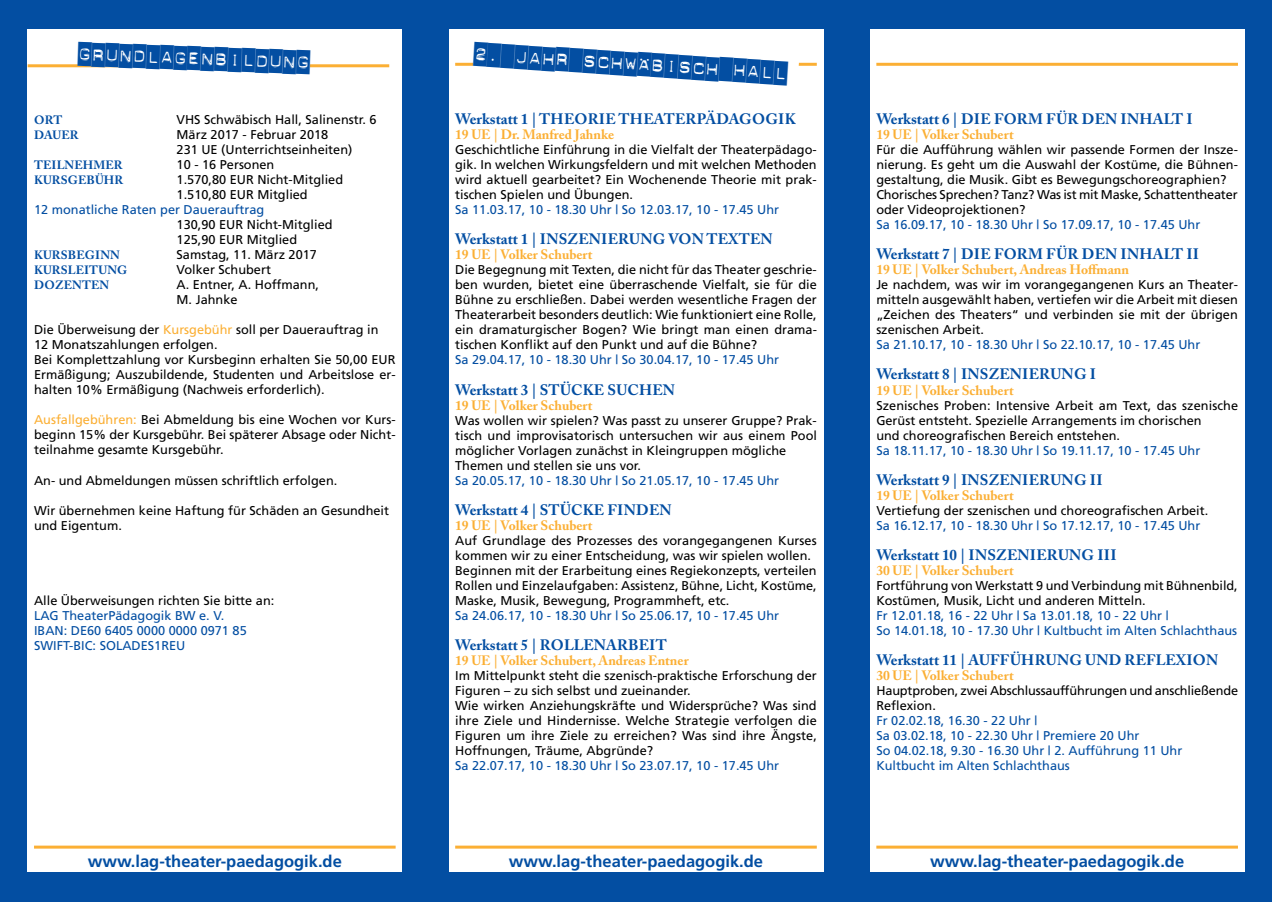
<style>
.page{position:relative;width:1272px;height:902px;background:#fff}
.page>*{position:absolute;margin:0;border:0;box-sizing:border-box;transform-origin:0 0}
.t1{font:24px "Dynamoe";color:#034ea2}
.t2{font:700 16.5px "Frutiger";color:#034ea2}
.t3{font:700 15px "Adobe Caslon Pro";letter-spacing:.015em;color:#034ea2}
.t4{font:700 13.5px "Adobe Caslon Pro";color:#fbaf34}
.t5{font:12.75px/15px "Frutiger";color:#000}
.t6{font:12.75px/15px "Frutiger";color:#034ea2}
.t7{font:700 12px "Adobe Caslon Pro";letter-spacing:.015em;color:#034ea2}
.s1{color:#fbaf34}
</style>
<div class="page">
<div style="left:0;top:0;width:1271px;height:901px;background:#034ea2"></div>
<div style="left:28px;top:30px;width:374px;height:842px;background:#fff"></div>
<div style="left:449px;top:30px;width:374px;height:842px;background:#fff"></div>
<div style="left:870px;top:30px;width:374px;height:842px;background:#fff"></div>
<hr style="left:34px;top:845px;width:361px;height:3px;background:#fbaf34">
<hr style="left:455px;top:845px;width:361px;height:3px;background:#fbaf34">
<hr style="left:876px;top:845px;width:361px;height:3px;background:#fbaf34">
<hr style="left:455px;top:63px;width:361px;height:3px;background:#fbaf34">
<hr style="left:876px;top:63px;width:361px;height:3px;background:#fbaf34">
<hr style="left:28px;top:64px;width:361px;height:3px;background:#fbaf34">
<svg style="left:473px;top:62px;width:326px;height:4px"></svg>
<svg style="left:78px;top:64px;width:232px;height:4px"></svg>
<h1 class="t1" style="left:79px;top:42px;width:233px;rotate:2deg">grundlagenbildung</h1>
<p class="t7" style="left:34px;top:113px;width:30px">Ort</p>
<p class="t5" style="left:177px;top:112px;width:202px">VHS Schwäbisch Hall, Salinenstr. 6</p>
<p class="t7" style="left:34px;top:128px;width:46px">Dauer</p>
<p class="t5" style="left:177px;top:127px;width:177px">März 2017 - Februar 2018<br>231 UE (Unterrichtseinheiten)</p>
<p class="t7" style="left:34px;top:158px;width:90px">Teilnehmer</p>
<p class="t5" style="left:177px;top:157px;width:99px">10 - 16 Personen</p>
<p class="t7" style="left:34px;top:173px;width:91px">Kursgebühr</p>
<p class="t5" style="left:177px;top:172px;width:168px">1.570,80 EUR N icht-Mitglied<br>1.510,80 EUR Mitglied</p>
<p class="t6" style="left:34px;top:202px;width:232px">12 monatliche Raten per Dauerauftrag</p>
<p class="t5" style="left:177px;top:217px;width:157px">130,90 EUR N icht-Mitglied<br>125,90 EUR Mitglied</p>
<p class="t7" style="left:34px;top:248px;width:87px">Kursbeginn</p>
<p class="t5" style="left:177px;top:247px;width:142px">Samstag, 11. März 2017</p>
<p class="t7" style="left:34px;top:263px;width:95px">Kursleitung</p>
<p class="t5" style="left:177px;top:262px;width:96px">Volker Schubert</p>
<p class="t7" style="left:34px;top:278px;width:77px">Dozenten</p>
<p class="t5" style="left:177px;top:277px;width:144px">A. Entner, A. Hoffmann,<br>M. Jahnke</p>
<p class="t5" style="left:34px;top:322px;width:363px">Die Überweisung der <span class="s1">Kursgebühr</span> soll per Dauerauftrag in 12 Monatszahlungen erfolgen.<br>Bei Komplettzahlung vor Kursbeginn erhalten Sie 50,00 EUR Ermäßigung; Auszubildende, Studenten und Arbeitslose er&shy;halten 10% Ermäßigung (Nachweis erforderlich).</p>
<p class="t5" style="left:34px;top:412px;width:363px;text-align:justify"><span class="s1">Ausfallgebühren:</span> Bei Abmeldung bis eine Wochen vor Kurs&shy;beginn 15% der Kursgebühr. Bei späterer Absage oder N icht&shy;teilnahme gesamte Kursgebühr.</p>
<p class="t5" style="left:34px;top:472px;width:305px">An- und Abmeldungen müssen schriftlich erfolgen.</p>
<p class="t5" style="left:34px;top:502px;width:356px">Wir übernehmen keine Haftung für Schäden an Gesundheit und Eigentum.</p>
<p class="t5" style="left:34px;top:592px;width:242px">Alle Überweisungen richten Sie bitte an:</p>
<p class="t6" style="left:34px;top:607px;width:214px">LAG TheaterPädagogik BW e. V.<br>IBAN : DE60 6405 0000 0000 0971 85<br>SWIFT-BIC: SOLADES1REU</p>
<h1 class="t1" style="left:475px;top:41px;width:316px;rotate:4deg">2. jahr schwäbisch Hall</h1>
<p class="t3" style="left:455px;top:110px;width:342px">Werkstatt 1 | Theorie Theaterpädagogik</p>
<p class="t4" style="left:455px;top:127px;width:160px">19 UE | Dr. Manfred Jahnke</p>
<p class="t5" style="left:455px;top:142px;width:363px;text-align:justify">Geschichtliche Einführung in die Vielfalt der Theaterpädago&shy;gik. In welchen Wirkungsfeldern und mit welchen Methoden wird aktuell gearbeitet? Ein Wochenende Theorie mit prak&shy;tischen Spielen und Übungen.</p>
<p class="t6" style="left:455px;top:202px;width:325px">Sa 11.03.17, 10 - 18.30 Uhr | So 12.03.17, 10 - 17.45 Uhr</p>
<p class="t3" style="left:455px;top:230px;width:319px">Werkstatt 1 | Inszenierung von Texten</p>
<p class="t4" style="left:455px;top:247px;width:139px">19 UE | Volker Schubert</p>
<p class="t5" style="left:455px;top:262px;width:363px;text-align:justify">Die Begegnung mit Texten, die nicht für das Theater geschrie&shy;ben wurden, bietet eine überraschende Vielfalt, sie für die Bühne zu erschließen. Dabei werden wesentliche Fragen der Theaterarbeit besonders deutlich: Wie funktioniert eine Rolle, ein dramaturgischer Bogen? Wie bringt man einen drama&shy;tischen Konflikt auf den Punkt und auf die Bühne?</p>
<p class="t6" style="left:455px;top:352px;width:325px">Sa 29.04.17, 10 - 18.30 Uhr | So 30.04.17, 10 - 17.45 Uhr</p>
<p class="t3" style="left:455px;top:380px;width:221px">Werkstatt 3 | Stücke Suchen</p>
<p class="t4" style="left:455px;top:397px;width:139px">19 UE | Volker Schubert</p>
<p class="t5" style="left:455px;top:412px;width:363px">Was wollen wir spielen? Was passt zu unserer Gruppe? Prak&shy;tisch und improvisatorisch untersuchen wir aus einem Pool möglicher Vorlagen zunächst in Kleingruppen mögliche Themen und stellen sie uns vor.</p>
<p class="t6" style="left:455px;top:472px;width:325px">Sa 20.05.17, 10 - 18.30 Uhr | So 21.05.17, 10 - 17.45 Uhr</p>
<p class="t3" style="left:455px;top:500px;width:218px">Werkstatt 4 | Stücke Finden</p>
<p class="t4" style="left:455px;top:517px;width:139px">19 UE | Volker Schubert</p>
<p class="t5" style="left:455px;top:532px;width:363px">Auf Grundlage des Prozesses des vorangegangenen Kurses kommen wir zu einer Entscheidung, was wir spielen wollen.<br>Beginnen mit der Erarbeitung eines Regiekonzepts, verteilen Rollen und Einzelaufgaben: Assistenz, Bühne, Licht, Kostüme, Maske, Musik, Bewegung, Programmheft, etc.</p>
<p class="t6" style="left:455px;top:607px;width:325px">Sa 24.06.17, 10 - 18.30 Uhr | So 25.06.17, 10 - 17.45 Uhr</p>
<p class="t3" style="left:455px;top:635px;width:213px">Werkstatt 5 | Rollenarbeit</p>
<p class="t4" style="left:455px;top:652px;width:235px">19 UE | Volker Schubert, Andreas Entner</p>
<p class="t5" style="left:455px;top:667px;width:363px">Im Mittelpunkt steht die szenisch-praktische Erforschung der Figuren – zu sich selbst und zueinander.<br>Wie wirken Anziehungskräfte und Widersprüche? Was sind ihre Ziele und Hindernisse. Welche Strategie verfolgen die Figuren um ihre Ziele zu erreichen? Was sind ihre Ängste, Hoffnungen, Träume, Abgründe?</p>
<p class="t6" style="left:455px;top:757px;width:325px">Sa 22.07.17, 10 - 18.30 Uhr | So 23.07.17, 10 - 17.45 Uhr</p>
<p class="t3" style="left:876px;top:110px;width:316px">Werkstatt 6 | Die Form für den Inhalt I</p>
<p class="t4" style="left:876px;top:127px;width:139px">19 UE | Volker Schubert</p>
<p class="t5" style="left:876px;top:142px;width:363px">Für die Aufführung wählen wir passende Formen der Insze&shy;nierung. Es geht um die Auswahl der Kostüme, die Bühnen&shy;gestaltung, die Musik. Gibt es Bewegungschoreographien?<br>Chorisches Sprechen? Tanz? Was ist mit Maske, Schattentheater oder Videoprojektionen?</p>
<p class="t6" style="left:876px;top:217px;width:325px">Sa 16.09.17, 10 - 18.30 Uhr | So 17.09.17, 10 - 17.45 Uhr</p>
<p class="t3" style="left:876px;top:245px;width:317px">Werkstatt 7 | Die Form für den Inhalt II</p>
<p class="t4" style="left:876px;top:262px;width:254px">19 UE | Volker Schubert, Andreas Hoffmann</p>
<p class="t5" style="left:876px;top:277px;width:363px;text-align:justify">Je nachdem, was wir im vorangegangenen Kurs an Theater&shy;mitteln ausgewählt haben, vertiefen wir die Arbeit mit diesen „Zeichen des Theaters“ und verbinden sie mit der übrigen szenischen Arbeit.</p>
<p class="t6" style="left:876px;top:337px;width:325px">Sa 21.10.17, 10 - 18.30 Uhr | So 22.10.17, 10 - 17.45 Uhr</p>
<p class="t3" style="left:876px;top:365px;width:220px">Werkstatt 8 | Inszenierung I</p>
<p class="t4" style="left:876px;top:382px;width:139px">19 UE | Volker Schubert</p>
<p class="t5" style="left:876px;top:397px;width:363px">Szenisches Proben: Intensive Arbeit am Text, das szenische<br>Gerüst entsteht. Spezielle Arrangements im chorischen<br>und choreografischen Bereich entstehen.</p>
<p class="t6" style="left:876px;top:442px;width:325px">Sa 18.11.17, 10 - 18.30 Uhr | So 19.11.17, 10 - 17.45 Uhr</p>
<p class="t3" style="left:876px;top:470px;width:221px">Werkstatt 9 | Inszenierung II</p>
<p class="t4" style="left:876px;top:487px;width:139px">19 UE | Volker Schubert</p>
<p class="t5" style="left:876px;top:502px;width:333px">Vertiefung der szenischen und choreografischen Arbeit.</p>
<p class="t6" style="left:876px;top:517px;width:325px">Sa 16.12.17, 10 - 18.30 Uhr | So 17.12.17, 10 - 17.45 Uhr</p>
<p class="t3" style="left:876px;top:545px;width:228px">Werkstatt 10 | Inszenierung III</p>
<p class="t4" style="left:876px;top:562px;width:139px">30 UE | Volker Schubert</p>
<p class="t5" style="left:876px;top:577px;width:363px">Fortführung von Werkstatt 9 und Verbindung mit Bühnenbild,<br>Kostümen, Musik, Licht und anderen Mitteln.</p>
<p class="t6" style="left:876px;top:607px;width:362px">Fr 12.01.18, 16 - 22 Uhr | Sa 13.01.18, 10 - 22 Uhr |<br>So 14.01.18, 10 - 17.30 Uhr | Kultbucht im Alten Schlachthaus</p>
<p class="t3" style="left:876px;top:650px;width:343px">Werkstatt 11 | Aufführung und Reflexion</p>
<p class="t4" style="left:876px;top:667px;width:139px">30 UE | Volker Schubert</p>
<p class="t5" style="left:876px;top:682px;width:363px">Hauptproben, zwei Abschlussaufführungen und anschließende<br>Reflexion.</p>
<p class="t6" style="left:876px;top:712px;width:307px">Fr 02.02.18, 16.30 - 22 Uhr |<br>Sa 03.02.18, 10 - 22.30 Uhr | Premiere 20 Uhr<br>So 04.02.18, 9.30 - 16.30 Uhr | 2. Aufführung 11 Uhr Kultbucht im Alten Schlachthaus</p>
<p class="t2" style="left:88px;top:851px;width:256px">www.lag-theater-paedagogik.de</p>
<p class="t2" style="left:509px;top:851px;width:256px">www.lag-theater-paedagogik.de</p>
<p class="t2" style="left:930px;top:851px;width:256px">www.lag-theater-paedagogik.de</p>
</div>
